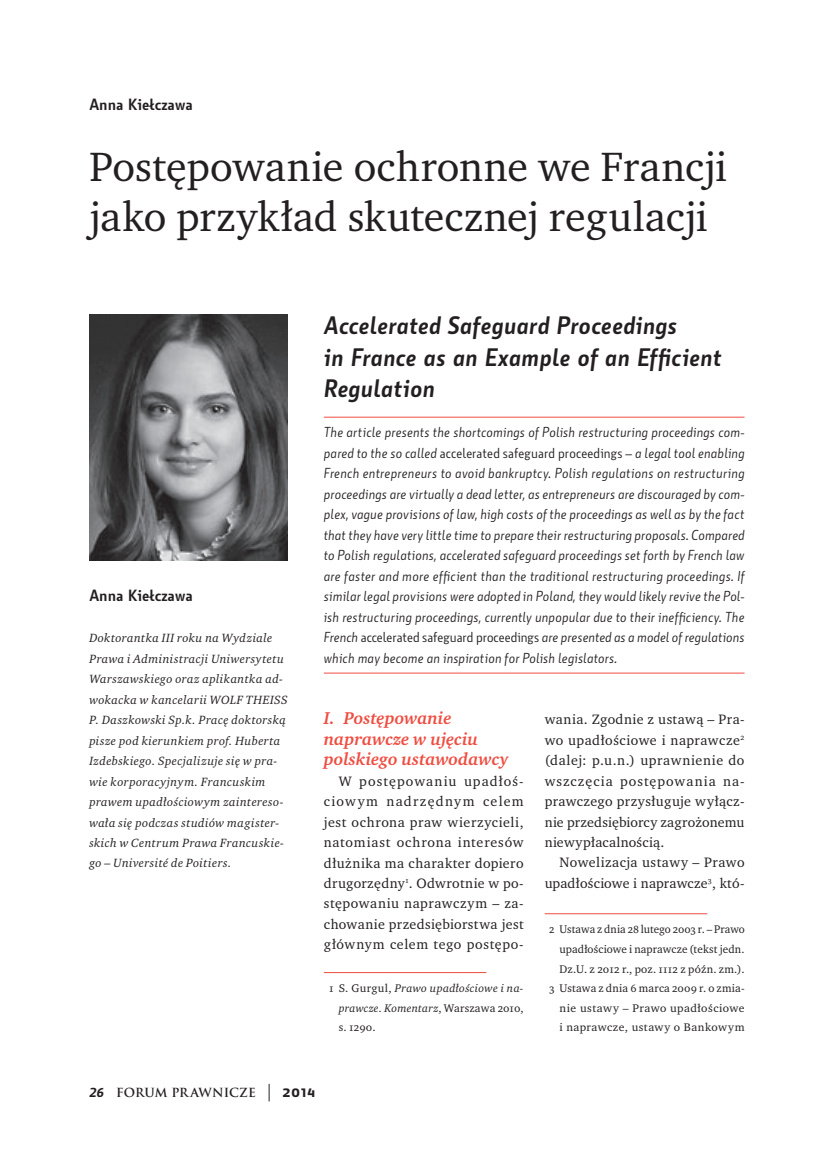
<style>
.page{position:relative;width:819px;height:1166px;background:#fff}
.page>*{position:absolute;margin:0;border:0;box-sizing:border-box;transform-origin:0 0}
.t1{font:42px/50.4px "Charter Old St PL";letter-spacing:.005em;color:#231f20}
.t2{font:italic 700 24.5px/31.5px "Botanika";letter-spacing:-.005em;color:#231f20}
.t3{font:italic 700 17.5px/20.5px "Charter Old St PL";color:#ef4d41}
.t4{font:700 15.75px "Botanika";color:#231f20}
.t5{font:italic 14px/20.5px "Botanika Lite";letter-spacing:.015em;color:#231f20;text-align:justify}
.t6{font:14px/20.5px "Charter Old St PL";letter-spacing:.02em;color:#231f20;text-align:justify}
.t7{font:italic 12.25px/20.5px "Charter Old St PL";letter-spacing:.035em;color:#231f20}
.t8{font:700 12.25px "Trajan Pro";letter-spacing:.01em;color:#231f20}
.t9{font:11.38px/19.6px "Charter Old St PL";letter-spacing:.02em;color:#231f20;text-align:right}
.t10{font:italic 11.38px/19.6px "Charter Old St PL";letter-spacing:.025em;color:#231f20;text-align:justify}
.s1{font-style:normal}
.s2{font-family:"Botanika";font-weight:800;font-style:italic;font-size:12.6px}
.s3{font-weight:400;font-size:17.5px}
.s4{font-family:"Botanika Bold SC";font-weight:400;font-size:17.5px}
</style>
<div class="page">
<hr style="left:324px;top:417px;width:420px;height:1px;background:#ef4d41">
<hr style="left:324px;top:673px;width:420px;height:1px;background:#ef4d41">
<hr style="left:324px;top:972px;width:162px;height:1px;background:#ef4d41">
<hr style="left:544px;top:913px;width:163px;height:1px;background:#ef4d41">
<img style="left:90px;top:315px;width:198px;height:246px">
<p class="t4" style="left:89px;top:95px;width:105px">Anna Kiełczawa</p>
<h1 class="t1" style="left:89px;top:140px;width:639px">Postępowanie ochronne we Francji jako przykład skutecznej regulacji</h1>
<p class="t4" style="left:89px;top:586px;width:105px">Anna Kiełczawa</p>
<p class="t7" style="left:89px;top:627px;width:200px">Doktorantka III roku na Wydziale Prawa i Administracji Uniwersytetu Warszawskiego oraz aplikantka ad‑ wokacka w kancelarii WOLF THEISS P. Daszkowski Sp.k. Pracę doktorską pisze pod kierunkiem prof. Huberta Izdebskiego. Specjalizuje się w pra‑ wie korporacyjnym. Francuskim prawem upadłościowym zaintereso‑ wała się podczas studiów magister‑ skich w Centrum Prawa Francuskie‑ go – Université de Poitiers.</p>
<h2 class="t2" style="left:324px;top:310px;width:399px">Accelerated Safeguard Proceedings<br>in France as an Example of an Efficient<br>Regulation</h2>
<p class="t5" style="left:324px;top:422px;width:422px">The article presents the shortcomings of Polish restructuring proceedings com‑ pared to the so called <span class="s1">accelerated safeguard proceedings</span> – a legal tool enabling French entrepreneurs to avoid bankruptcy. Polish regulations on restructuring proceedings are virtually a dead letter, as entrepreneurs are discouraged by com‑ plex, vague provisions of law, high costs of the proceedings as well as by the fact that they have very little time to prepare their restructuring proposals. Compared to Polish regulations, accelerated safeguard proceedings set forth by French law are faster and more efficient than the traditional restructuring proceedings. If similar legal provisions were adopted in Poland, they would likely revive the Pol‑ ish restructuring proceedings, currently unpopular due to their inefficiency. The French <span class="s1">accelerated safeguard proceedings</span> are presented as a model of regulations which may become an inspiration for Polish legislators.</p>
<p class="t3" style="left:324px;top:707px;width:186px">I. Postępowanie naprawcze w ujęciu polskiego ustawodawcy</p>
<p class="t6" style="left:324px;top:770px;width:201px;text-indent:15px">W postępowaniu upadłoś&shy;ciowym nadrzędnym celem jest ochrona praw wierzycieli, natomiast ochrona interesów dłużnika ma charakter dopiero drugorzędny<sup>1</sup>. Odwrotnie w po&shy;stępowaniu naprawczym – za&shy;chowanie przedsiębiorstwa jest głównym celem tego postępo-</p>
<p class="t10" style="left:339px;top:978px;width:186px;text-indent:-9px"><span class="s1">1 S. Gurgul,</span> Prawo upadłościowe i na‑ prawcze. Komentarz<span class="s1">, Warszawa 2010, s. 1290.</span></p>
<p class="t6" style="left:544px;top:709px;width:201px">wania. Zgodnie z ustawą – Pra&shy;wo upadłościowe i naprawcze<sup>2 </sup>(dalej: p.u.n.) uprawnienie do wszczęcia postępowania na&shy;prawczego przysługuje wyłącz&shy;nie przedsiębiorcy zagrożonemu niewypłacalnością.</p>
<p class="t6" style="left:544px;top:852px;width:201px;text-align:right">Nowelizacja ustawy – Prawo upadłościowe i naprawcze<sup>3</sup>, któ-</p>
<p class="t9" style="left:549px;top:919px;width:197px">2 Ustawa z dnia 28 lutego 2003 r. – Prawo upadłościowe i naprawcze (tekst jedn.<br>Dz.U. z 2012 r., poz. 1112 z późn. zm.).<br>3 Ustawa z dnia 6 marca 2009 r. o zmia&shy;nie ustawy – Prawo upadłościowe<br>i naprawcze, ustawy o Bankowym</p>
<p class="t8" style="left:89px;top:1085px;width:227px"><span class="s2">26</span> FORUM PRAWNICZE <span class="s3">|</span> <span class="s4">2014</span></p>
</div>
